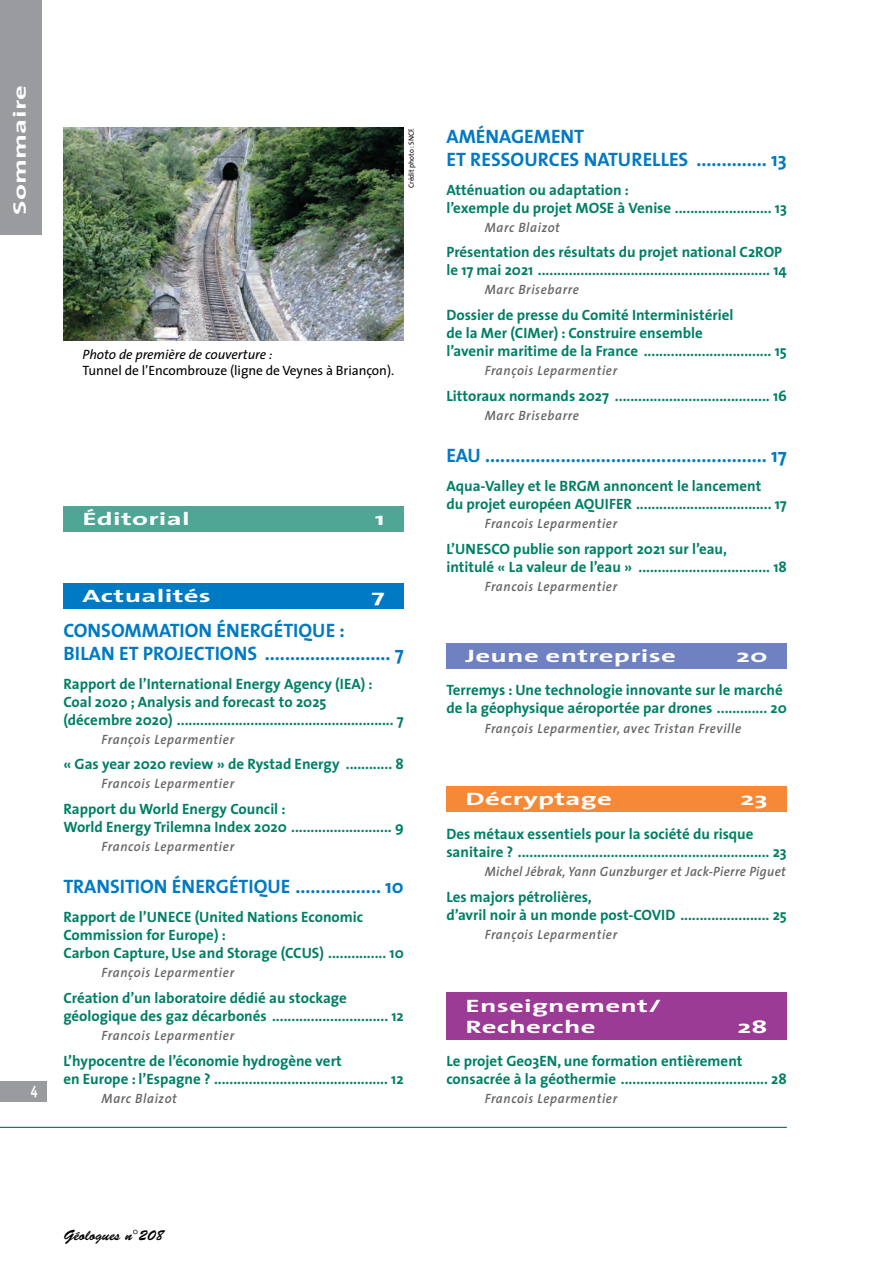
<style>
.page{position:relative;width:894px;height:1263px;background:#fff}
.page>*{position:absolute;margin:0;border:0;box-sizing:border-box;transform-origin:0 0}
.t1{font:700 19.5px/23.4px "The Sans";color:#007ac2}
.t2{font:700 18px/21.6px "The Sans";letter-spacing:.01em;color:#fff;scale:1.6 1}
.t3{font:700 16.5px "Officina Sans";color:#fff;scale:.8 1}
.t4{font:700 15px/18px "The Sans";color:#007f65}
.t5{font:15px "Brush Script";color:#000}
.t6{font:italic 600 13.5px "The Sans";letter-spacing:.05em;color:#666;scale:.95 1}
.t7{font:13.5px "The Sans";letter-spacing:-.005em;color:#000}
.t8{font:italic 600 13.5px "The Sans";letter-spacing:.025em;color:#666;scale:.95 1}
.t9{font:italic 13.5px "The Sans";letter-spacing:-.005em;color:#000}
.t10{font:7.5px "The Sans";letter-spacing:-.005em;color:#000;scale:.95 1}
</style>
<div class="page">
<hr style="left:0;top:1126px;width:786px;height:1px;background:#007f65">
<div style="left:0;top:1080px;width:46px;height:21px;background:#999b9e"></div>
<div style="left:0;top:0;width:42px;height:234px;background:#999b9e"></div>
<div style="left:63px;top:506px;width:340px;height:26px;background:#4ea695"></div>
<img style="left:63px;top:128px;width:340px;height:213px">
<div style="left:63px;top:583px;width:340px;height:25px;background:#007ac2"></div>
<div style="left:446px;top:643px;width:340px;height:25px;background:#6f81c0"></div>
<div style="left:446px;top:786px;width:340px;height:25px;background:#f58938"></div>
<div style="left:446px;top:992px;width:340px;height:47px;background:#9c3b96"></div>
<p class="t2" style="left:10px;top:215px;width:83px;rotate:-90deg">Sommaire</p>
<p class="t10" style="left:408px;top:188px;width:65px;rotate:-90deg">Crédit photo : SNCF.</p>
<p class="t9" style="left:82px;top:349px;width:191px">Photo de première de couverture :</p>
<p class="t7" style="left:82px;top:365px;width:313px">Tunnel de l’Encombrouze (ligne de Veynes à Briançon).</p>
<p class="t3" style="left:30px;top:1085px;width:11px">4</p>
<p class="t2" style="left:82px;top:508px;width:69px">Éditorial</p>
<p class="t2" style="left:375px;top:508px;width:8px">1</p>
<p class="t2" style="left:82px;top:585px;width:82px">Actualités</p>
<p class="t2" style="left:371px;top:585px;width:10px">7</p>
<h1 class="t1" style="left:63px;top:618px;width:342px">CONSOMMATION ÉNERGÉTIQUE :<br>BILAN ET PROJECTIONS ......................... 7</h1>
<p class="t4" style="left:63px;top:674px;width:342px">Rapport de l’International Energy Agency (IEA) :<br>Coal 2020 ; Analysis and forecast to 2025<br>(décembre 2020) ........................................................ 7</p>
<p class="t6" style="left:102px;top:733px;width:141px">François Leparmentier</p>
<p class="t4" style="left:63px;top:755px;width:342px">« Gas year 2020 review » de Rystad Energy ............ 8</p>
<p class="t6" style="left:102px;top:778px;width:141px">Francois Leparmentier</p>
<p class="t4" style="left:63px;top:800px;width:342px">Rapport du World Energy Council :<br>World Energy Trilemna Index 2020 .......................... 9</p>
<p class="t6" style="left:102px;top:841px;width:141px">Francois Leparmentier</p>
<h1 class="t1" style="left:63px;top:875px;width:342px">TRANSITION ÉNERGÉTIQUE ................. 10</h1>
<p class="t4" style="left:63px;top:908px;width:342px">Rapport de l’UNECE (United Nations Economic<br>Commission for Europe) :<br>Carbon Capture, Use and Storage (CCUS) ............... 10</p>
<p class="t6" style="left:102px;top:966px;width:141px">François Leparmentier</p>
<p class="t4" style="left:63px;top:988px;width:342px">Création d’un laboratoire dédié au stockage géologique des gaz décarbonés .............................. 12</p>
<p class="t6" style="left:102px;top:1029px;width:141px">Francois Leparmentier</p>
<p class="t4" style="left:63px;top:1051px;width:342px">L’hypocentre de l’économie hydrogène vert<br>en Europe : l’Espagne ? ............................................. 12</p>
<p class="t6" style="left:102px;top:1092px;width:81px">Marc Blaizot</p>
<h1 class="t1" style="left:446px;top:125px;width:342px">AMÉNAGEMENT<br>ET RESSOURCES NATURELLES .............. 13</h1>
<p class="t4" style="left:446px;top:181px;width:342px">Atténuation ou adaptation :<br>l’exemple du projet MOSE à Venise ......................... 13</p>
<p class="t6" style="left:484px;top:222px;width:81px">Marc Blaizot</p>
<p class="t4" style="left:446px;top:244px;width:342px">Présentation des résultats du projet national C2ROP le 17 mai 2021 ............................................................ 14</p>
<p class="t6" style="left:484px;top:284px;width:101px">Marc Brisebarre</p>
<p class="t4" style="left:446px;top:306px;width:342px">Dossier de presse du Comité Interministériel<br>de la Mer (CIMer) : Construire ensemble<br>l’avenir maritime de la France ................................. 15</p>
<p class="t6" style="left:484px;top:365px;width:141px">François Leparmentier</p>
<p class="t4" style="left:446px;top:387px;width:342px">Littoraux normands 2027 ........................................ 16</p>
<p class="t6" style="left:484px;top:410px;width:101px">Marc Brisebarre</p>
<h1 class="t1" style="left:446px;top:444px;width:342px">EAU ........................................................ 17</h1>
<p class="t4" style="left:446px;top:477px;width:342px">Aqua-Valley et le BRGM annoncent le lancement<br>du projet européen AQUIFER ................................... 17</p>
<p class="t6" style="left:484px;top:518px;width:141px">Francois Leparmentier</p>
<p class="t4" style="left:446px;top:540px;width:342px">L’UNESCO publie son rapport 2021 sur l’eau,<br>intitulé « La valeur de l’eau » .................................. 18</p>
<p class="t6" style="left:484px;top:580px;width:141px">Francois Leparmentier</p>
<p class="t2" style="left:465px;top:645px;width:133px">Jeune entreprise</p>
<p class="t2" style="left:735px;top:645px;width:21px">20</p>
<p class="t4" style="left:446px;top:681px;width:342px">Terremys : Une technologie innovante sur le marché de la géophysique aéroportée par drones ............. 20</p>
<p class="t6" style="left:484px;top:722px;width:271px">François Leparmentier, avec Tristan Freville</p>
<p class="t2" style="left:465px;top:788px;width:93px">Décryptage</p>
<p class="t2" style="left:740px;top:788px;width:19px">23</p>
<p class="t4" style="left:446px;top:825px;width:342px">Des métaux essentiels pour la société du risque sanitaire ? ................................................................. 23</p>
<p class="t8" style="left:484px;top:866px;width:318px">Michel Jébrak, Yann Gunzburger et Jack-Pierre Piguet</p>
<p class="t4" style="left:446px;top:888px;width:342px">Les majors pétrolières,<br>d’avril noir à un monde post-COVID ....................... 25</p>
<p class="t6" style="left:484px;top:928px;width:141px">François Leparmentier</p>
<p class="t2" style="left:465px;top:994px;width:124px">Enseignement/<br>Recherche</p>
<p class="t2" style="left:737px;top:1016px;width:20px">28</p>
<p class="t4" style="left:446px;top:1051px;width:342px">Le projet Geo3EN, une formation entièrement consacrée à la géothermie ...................................... 28</p>
<p class="t6" style="left:484px;top:1092px;width:141px">Francois Leparmentier</p>
<p class="t5" style="left:64px;top:1230px;width:102px">Géologues n 208</p>
</div>
